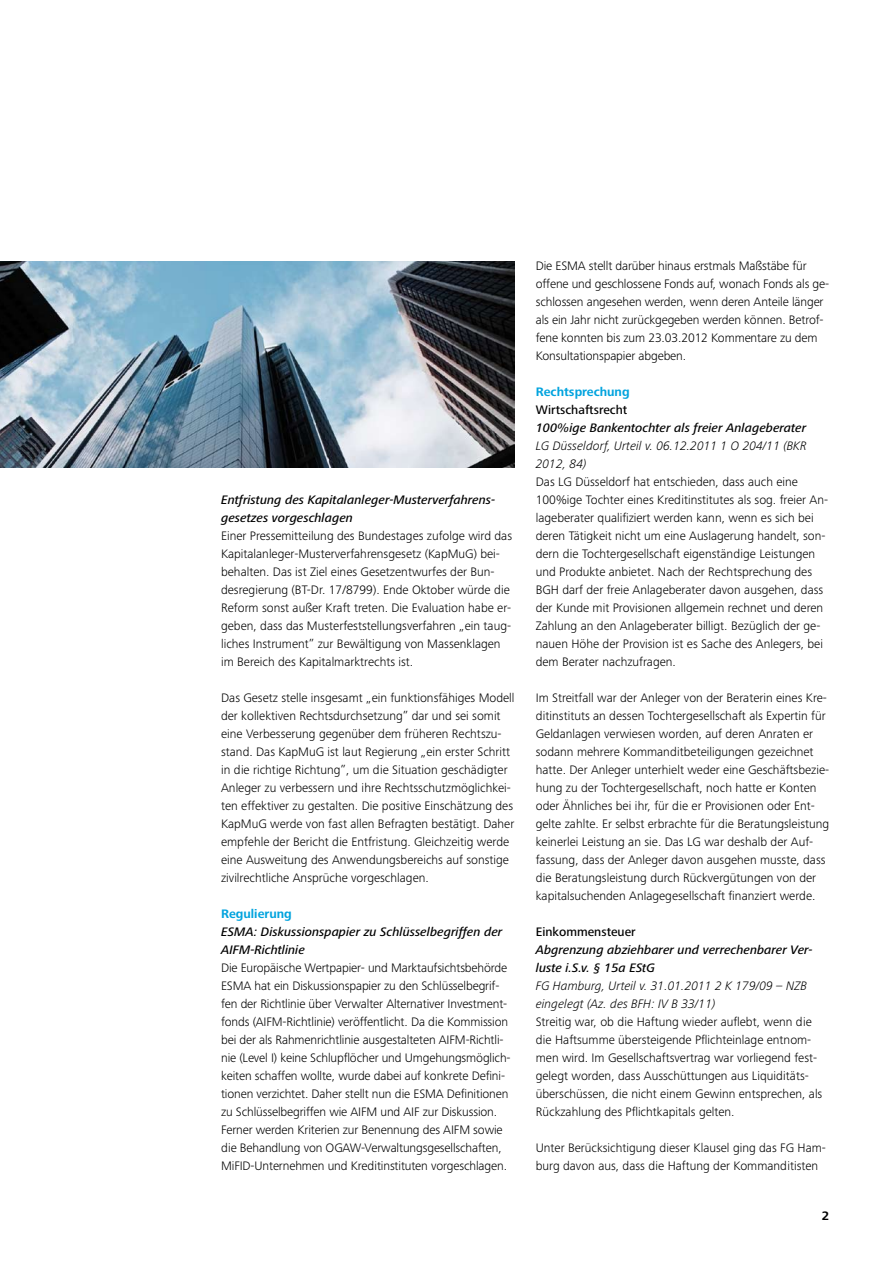
<style>
.page{position:relative;width:893px;height:1263px;background:#fff}
.page>*{position:absolute;margin:0;border:0;box-sizing:border-box;transform-origin:0 0}
.t1{font:300 12.75px/18px "Frutiger Next Pro";color:#000}
.t2{font:italic 500 12.75px/18px "Frutiger Next Pro";color:#000}
.t3{font:italic 300 12.75px/18px "Frutiger Next Pro";color:#000}
.t4{font:500 12.75px "Frutiger Next Pro";color:#000}
.t5{font:700 12.75px "Frutiger Next Pro";color:#00a3de}
.t6{font:700 12.75px "Frutiger Next Pro";color:#000}
</style>
<div class="page">
<img style="left:0;top:261px;width:514px;height:207px">
<p class="t2" style="left:221px;top:491px;width:275px">Entfristung des Kapitalanleger-Musterverfahrens&shy;gesetzes vorgeschlagen</p>
<p class="t1" style="left:221px;top:527px;width:292px">Einer Pressemitteilung des Bundestages zufolge wird das Kapitalanleger-Musterverfahrensgesetz (KapMuG) bei&shy;behalten. Das ist Ziel eines Gesetzentwurfes der Bun&shy;desregierung (BT-Dr. 17/8799). Ende Oktober würde die Reform sonst außer Kraft treten. Die Evaluation habe er&shy;geben, dass das Musterfeststellungsverfahren „ein taug&shy;liches Instrument” zur Bewältigung von Massenklagen im Bereich des Kapitalmarktrechts ist.</p>
<p class="t1" style="left:221px;top:689px;width:295px">Das Gesetz stelle insgesamt „ein funktionsfähiges Modell der kollektiven Rechtsdurchsetzung” dar und sei somit eine Verbesserung gegenüber dem früheren Rechtszu&shy;stand. Das KapMuG ist laut Regierung „ein erster Schritt in die richtige Richtung”, um die Situation geschädigter Anleger zu verbessern und ihre Rechtsschutzmöglichkei&shy;ten effektiver zu gestalten. Die positive Einschätzung des KapMuG werde von fast allen Befragten bestätigt. Daher empfehle der Bericht die Entfristung. Gleichzeitig werde eine Ausweitung des Anwendungsbereichs auf sonstige zivilrechtliche Ansprüche vorgeschlagen.</p>
<p class="t5" style="left:221px;top:907px;width:72px">Regulierung</p>
<p class="t2" style="left:221px;top:923px;width:283px">ESMA: Diskussionspapier zu Schlüsselbegriffen der<br>AIFM-Richtlinie</p>
<p class="t1" style="left:221px;top:959px;width:291px">Die Europäische Wertpapier- und Marktaufsichtsbehörde ESMA hat ein Diskussionspapier zu den Schlüsselbegrif&shy;fen der Richtlinie über Verwalter Alternativer Investment&shy;fonds (AIFM-Richtlinie) veröffentlicht. Da die Kommission bei der als Rahmenrichtlinie ausgestalteten AIFM-Richtli&shy;nie (Level I) keine Schlupflöcher und Umgehungsmöglich&shy;keiten schaffen wollte, wurde dabei auf konkrete Defini&shy;tionen verzichtet. Daher stellt nun die ESMA Definitionen zu Schlüsselbegriffen wie AIFM und AIF zur Diskussion.<br>Ferner werden Kriterien zur Benennung des AIFM sowie die Behandlung von OGAW-Verwaltungsgesellschaften, MiFID-Unternehmen und Kreditinstituten vorgeschlagen.</p>
<p class="t1" style="left:536px;top:257px;width:295px">Die ESMA stellt darüber hinaus erstmals Maßstäbe für offene und geschlossene Fonds auf, wonach Fonds als ge&shy;schlossen angesehen werden, wenn deren Anteile länger als ein Jahr nicht zurückgegeben werden können. Betrof&shy;fene konnten bis zum 23.03.2012 Kommentare zu dem Konsultationspapier abgeben.</p>
<p class="t5" style="left:536px;top:385px;width:95px">Rechtsprechung</p>
<p class="t4" style="left:536px;top:403px;width:93px">Wirtschaftsrecht</p>
<p class="t2" style="left:536px;top:419px;width:272px">100%ige Bankentochter als freier Anlageberater</p>
<p class="t3" style="left:536px;top:437px;width:272px">LG Düsseldorf, Urteil v. 06.12.2011 1 O 204/11 (BKR<br>2012, 84)</p>
<p class="t1" style="left:536px;top:473px;width:294px">Das LG Düsseldorf hat entschieden, dass auch eine 100%ige Tochter eines Kreditinstitutes als sog. freier An&shy;lageberater qualifiziert werden kann, wenn es sich bei deren Tätigkeit nicht um eine Auslagerung handelt, son&shy;dern die Tochtergesellschaft eigenständige Leistungen und Produkte anbietet. Nach der Rechtsprechung des BGH darf der freie Anlageberater davon ausgehen, dass der Kunde mit Provisionen allgemein rechnet und deren Zahlung an den Anlageberater billigt. Bezüglich der ge&shy;nauen Höhe der Provision ist es Sache des Anlegers, bei dem Berater nachzufragen.</p>
<p class="t1" style="left:536px;top:689px;width:295px">Im Streitfall war der Anleger von der Beraterin eines Kre&shy;ditinstituts an dessen Tochtergesellschaft als Expertin für Geldanlagen verwiesen worden, auf deren Anraten er sodann mehrere Kommanditbeteiligungen gezeichnet hatte. Der Anleger unterhielt weder eine Geschäftsbezie&shy;hung zu der Tochtergesellschaft, noch hatte er Konten oder Ähnliches bei ihr, für die er Provisionen oder Ent&shy;gelte zahlte. Er selbst erbrachte für die Beratungsleistung keinerlei Leistung an sie. Das LG war deshalb der Auf&shy;fassung, dass der Anleger davon ausgehen musste, dass die Beratungsleistung durch Rückvergütungen von der kapitalsuchenden Anlagegesellschaft finanziert werde.</p>
<p class="t4" style="left:536px;top:925px;width:101px">Einkommensteuer</p>
<p class="t2" style="left:536px;top:941px;width:278px">Abgrenzung abziehbarer und verrechenbarer Ver&shy;luste i.S.v. § 15a EStG</p>
<p class="t3" style="left:536px;top:977px;width:273px">FG Hamburg, Urteil v. 31.01.2011 2 K 179/09 – NZB eingelegt (Az. des BFH: IV B 33/11)</p>
<p class="t1" style="left:536px;top:1013px;width:288px">Streitig war, ob die Haftung wieder auflebt, wenn die die Haftsumme übersteigende Pflichteinlage entnom&shy;men wird. Im Gesellschaftsvertrag war vorliegend fest&shy;gelegt worden, dass Ausschüttungen aus Liquiditäts&shy;überschüssen, die nicht einem Gewinn entsprechen, als Rückzahlung des Pflichtkapitals gelten.</p>
<p class="t1" style="left:536px;top:1139px;width:292px">Unter Berücksichtigung dieser Klausel ging das FG Ham&shy;burg davon aus, dass die Haftung der Kommanditisten</p>
<p class="t6" style="left:822px;top:1209px;width:9px">2</p>
</div>
